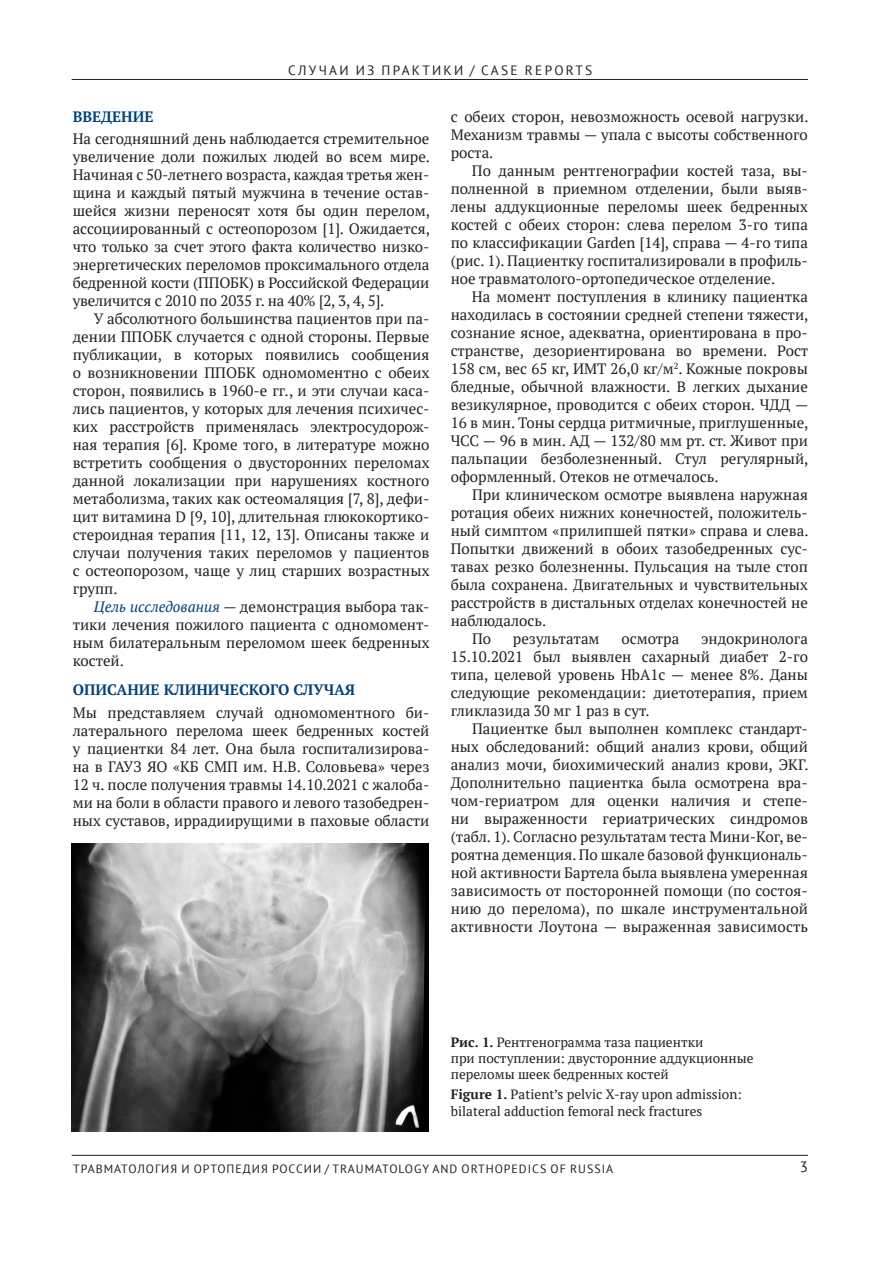
<style>
.page{position:relative;width:893px;height:1263px;background:#fff}
.page>*{position:absolute;margin:0;border:0;box-sizing:border-box;transform-origin:0 0}
.t1{font:15px/18px "PT Serif";color:#231f20;text-align:justify}
.t2{font:700 15px "PT Serif";color:#00427a}
.t3{font:15px "PT Sans";color:#231f20}
.t4{font:13.5px/16.2px "PT Serif";color:#231f20}
.t5{font:13.5px "PT Sans";letter-spacing:.17em;color:#231f20}
.t6{font:12px "PT Sans";letter-spacing:.08em;color:#231f20}
.s1{font-style:italic;color:#00427a}
.s2{font-weight:700}
</style>
<div class="page">
<hr style="left:72px;top:79px;width:736px;height:1px;background:#231f20">
<hr style="left:72px;top:1155px;width:736px;height:1px;background:#231f20">
<img style="left:72px;top:844px;width:357px;height:287px">
<p class="t5" style="left:288px;top:61px;width:304px">СЛУЧАИ ИЗ ПРАКТИКИ / CASE REPORTS</p>
<p class="t2" style="left:73px;top:108px;width:82px">Введение</p>
<p class="t1" style="left:73px;top:130px;width:359px;text-align:left">На сегодняшний день наблюдается стремительное увеличение доли пожилых людей во всем мире.<br>Начиная с 50-летнего возраста, каждая третья жен&shy;щина и каждый пятый мужчина в течение остав&shy;шейся жизни переносят хотя бы один перелом, ассоциированный с остеопорозом [1]. Ожидается, что только за счет этого факта количество низко&shy;энергетических переломов проксимального отдела бедренной кости (ППОБК) в Российской Федерации увеличится с 2010 по 2035 г. на 40% [2, 3, 4, 5].</p>
<p class="t1" style="left:73px;top:310px;width:358px;text-align:left;text-indent:21px">У абсолютного большинства пациентов при па&shy;дении ППОБК случается с одной стороны. Первые публикации, в которых появились сообщения о возникновении ППОБК одномоментно с обеих сторон, появились в 1960-е гг., и эти случаи каса&shy;лись пациентов, у которых для лечения психичес&shy;ких расстройств применялась электросудорож&shy;ная терапия [6]. Кроме того, в литературе можно встретить сообщения о двусторонних переломах данной локализации при нарушениях костного метаболизма, таких как остеомаляция [7, 8], дефи&shy;цит витамина D [9, 10], длительная глюкокортико&shy;стероидная терапия [11, 12, 13]. Описаны также и случаи получения таких переломов у пациентов с остеопорозом, чаще у лиц старших возрастных групп.</p>
<p class="t1" style="left:73px;top:598px;width:358px;text-indent:21px"><span class="s1">Цель исследования</span> — демонстрация выбора так&shy;тики лечения пожилого пациента с одномомент&shy;ным билатеральным переломом шеек бедренных костей.</p>
<p class="t2" style="left:73px;top:682px;width:284px">Описание клинического случая</p>
<p class="t1" style="left:73px;top:704px;width:358px">Мы представляем случай одномоментного би&shy;латерального перелома шеек бедренных костей у пациентки 84 лет. Она была госпитализирова&shy;на в ГАУЗ ЯО «КБ СМП им. Н.В. Соловьева» через 12 ч. после получения травмы 14.10.2021 с жалоба&shy;ми на боли в области правого и левого тазобедрен&shy;ных суставов, иррадиирущими в паховые области</p>
<p class="t1" style="left:451px;top:108px;width:359px">с обеих сторон, невозможность осевой нагрузки.<br>Механизм травмы — упала с высоты собственного роста.</p>
<p class="t1" style="left:451px;top:162px;width:359px;text-indent:21px">По данным рентгенографии костей таза, вы&shy;полненной в приемном отделении, были выяв&shy;лены аддукционные переломы шеек бедренных костей с обеих сторон: слева перелом 3-го типа по классификации Garden [14], справа — 4-го типа (рис. 1). Пациентку госпитализировали в профиль&shy;ное травматолого-ортопедическое отделение.</p>
<p class="t1" style="left:451px;top:288px;width:359px;text-indent:21px">На момент поступления в клинику пациентка находилась в состоянии средней степени тяжести, сознание ясное, адекватна, ориентирована в про&shy;странстве, дезориентирована во времени. Рост 158 см, вес 65 кг, ИМТ 26,0 кг/м<sup>2</sup>. Кожные покровы бледные, обычной влажности. В легких дыхание везикулярное, проводится с обеих сторон. ЧДД — 16 в мин. Тоны сердца ритмичные, приглушенные, ЧСС — 96 в мин. АД — 132/80 мм рт. ст. Живот при пальпации безболезненный. Стул регулярный, оформленный. Отеков не отмечалось.</p>
<p class="t1" style="left:472px;top:486px;width:337px">При клиническом осмотре выявлена наружная</p>
<p class="t1" style="left:451px;top:504px;width:359px">ротация обеих нижних конечностей, положитель-</p>
<p class="t1" style="left:451px;top:522px;width:359px">ный симптом «прилипшей пятки» справа и слева.</p>
<p class="t1" style="left:451px;top:540px;width:357px">Попытки движений в обоих тазобедренных сус-</p>
<p class="t1" style="left:451px;top:558px;width:359px">тавах резко болезненны. Пульсация на тыле стоп</p>
<p class="t1" style="left:451px;top:576px;width:359px">была сохранена. Двигательных и чувствительных</p>
<p class="t1" style="left:451px;top:594px;width:359px">расстройств в дистальных отделах конечностей не</p>
<p class="t1" style="left:451px;top:612px;width:97px">наблюдалось.</p>
<p class="t1" style="left:472px;top:630px;width:21px">По</p>
<p class="t1" style="left:513px;top:630px;width:88px">результатам</p>
<p class="t1" style="left:621px;top:630px;width:59px">осмотра</p>
<p class="t1" style="left:451px;top:630px;width:359px;text-indent:250px">эндокринолога 15.10.2021 был выявлен сахарный диабет 2-го типа, целевой уровень HbA1c — менее 8%. Даны следующие рекомендации: диетотерапия, прием гликлазида 30 мг 1 раз в сут.</p>
<p class="t1" style="left:451px;top:720px;width:359px;text-indent:21px">Пациентке был выполнен комплекс стандарт&shy;ных обследований: общий анализ крови, общий анализ мочи, биохимический анализ крови, ЭКГ.<br>Дополнительно пациентка была осмотрена вра&shy;чом-гериатром для оценки наличия и степе&shy;ни выраженности гериатрических синдромов (табл. 1). Согласно результатам теста Мини-Ког, ве&shy;роятна деменция. По шкале базовой функциональ&shy;ной активности Бартела была выявлена умеренная зависимость от посторонней помощи (по состоя&shy;нию до перелома), по шкале инструментальной активности Лоутона — выраженная зависимость</p>
<p class="t4" style="left:451px;top:1034px;width:304px"><span class="s2">Рис. 1.</span> Рентгенограмма таза пациентки<br>при поступлении: двусторонние аддукционные переломы шеек бедренных костей</p>
<p class="t4" style="left:451px;top:1087px;width:293px"><span class="s2">Figure 1.</span> Patient’s pelvic X-ray upon admission: bilateral adduction femoral neck fractures</p>
<p class="t6" style="left:73px;top:1161px;width:311px">ТРАВМАТОЛОГИЯ И ОРТОПЕДИЯ РОССИИ / TRAUMATO</p>
<p class="t6" style="left:398px;top:1161px;width:72px">LOGY AND ORT</p>
<p class="t6" style="left:486px;top:1161px;width:18px">HOPE</p>
<p class="t6" style="left:519px;top:1161px;width:95px">DICS OF RUSSIA</p>
<p class="t3" style="left:800px;top:1157px;width:10px">3</p>
</div>
